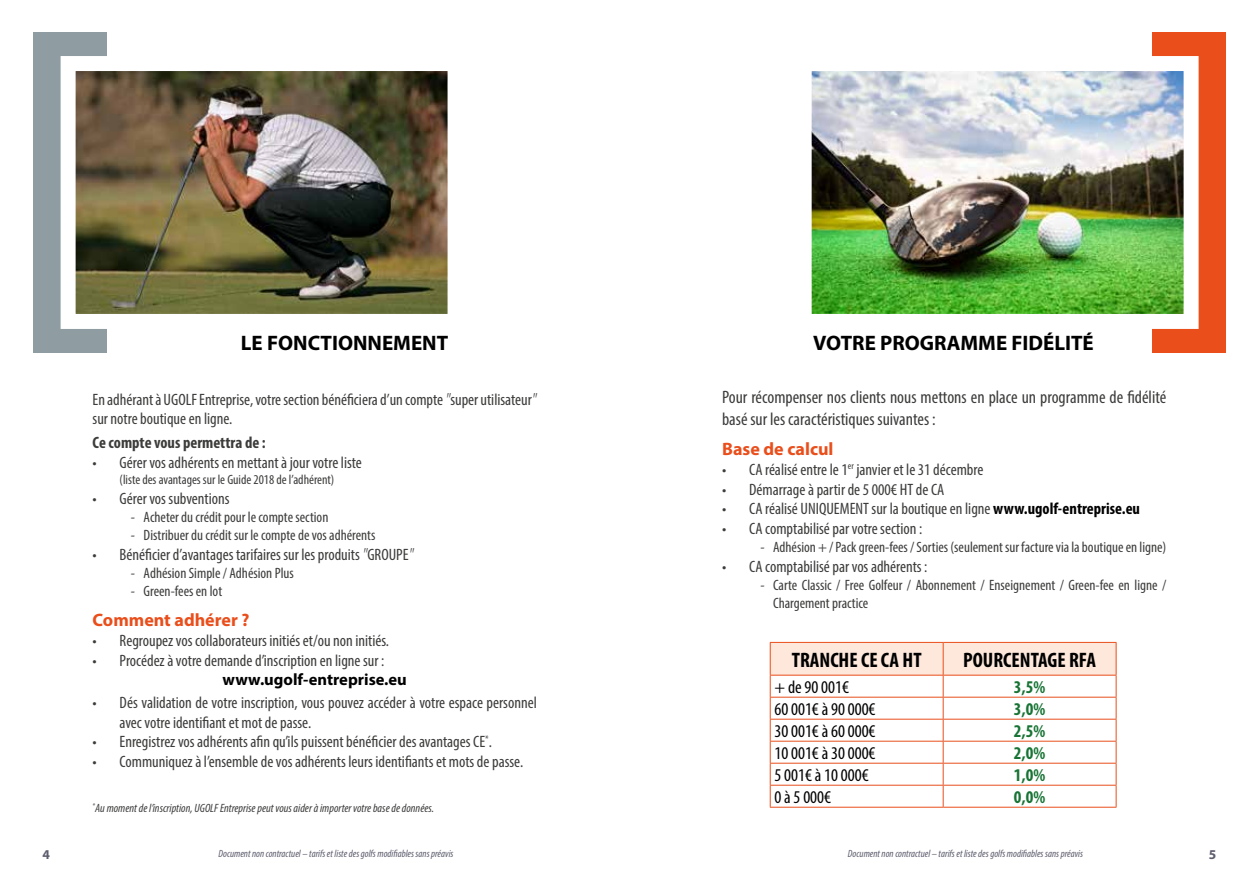
<style>
.page{position:relative;width:1259px;height:893px;background:#fff}
.page>*{position:absolute;margin:0;border:0;box-sizing:border-box;transform-origin:0 0}
.t1{font:700 21px "Myriad Pro";color:#000}
.t2{font:700 condensed 21px "Myriad Pro";color:#000}
.t3{font:condensed 18px/21.6px "Myriad Pro";color:#3c3c3b}
.t4{font:condensed 18px "Myriad Pro";color:#000}
.t5{font:700 18px "Myriad Pro";color:#e94e1b}
.t6{font:700 condensed 18px "Myriad Pro";color:#187435}
.t7{font:condensed 16.5px/19.8px "Myriad Pro";color:#3c3c3b}
.t8{font:700 condensed 16.5px "Myriad Pro";color:#3c3c3b}
.t9{font:700 16.5px "Myriad Pro";color:#000}
.t10{font:condensed 15px/18px "Myriad Pro";color:#3c3c3b}
.t11{font:condensed 13.5px "Myriad Pro";color:#3c3c3b}
.t12{font:700 13.5px "Myriad Pro";color:#5d5d6e}
.t13{font:italic condensed 12px "Myriad Pro";color:#3c3c3b}
.t14{font:italic condensed 10.5px "Myriad Pro";color:#5d5d6e}
.s1{font-family:"Open Sans";font-weight:300;font-style:italic}
.s2{font-style:italic}
.s3{font-weight:700;color:#000}
</style>
<div class="page">
<div style="left:33px;top:32px;width:73px;height:321px;background:#8f9da3"></div>
<img style="left:77px;top:72px;width:369px;height:241px">
<div style="left:61px;top:56px;width:401px;height:273px;border:15px solid #fff"></div>
<div style="left:1152px;top:32px;width:74px;height:321px;background:#e94e1b"></div>
<img style="left:812px;top:72px;width:370px;height:241px">
<div style="left:796px;top:56px;width:402px;height:273px;border:15px solid #fff"></div>
<svg style="left:770px;top:642px;width:346px;height:165px"></svg>
<hr style="left:943px;top:785px;width:173px;height:1px;background:#e94e1b">
<hr style="left:770px;top:807px;width:173px;height:1px;background:#e94e1b">
<hr style="left:943px;top:807px;width:173px;height:1px;background:#e94e1b">
<p class="t1" style="left:241px;top:329px;width:209px">LE FONCTIONNEMENT</p>
<p class="t7" style="left:93px;top:389px;width:446px">En adhérant à UGOLF Entreprise, votre section bénéficiera d’un compte <span class="s1">"</span>super utilisateur<span class="s1">" </span>sur notre boutique en ligne.</p>
<p class="t8" style="left:93px;top:433px;width:175px">Ce compte vous permettra de :</p>
<p class="t7" style="left:93px;top:453px;width:271px">• Gérer vos adhérents en mettant à jour votre liste</p>
<p class="t11" style="left:120px;top:472px;width:216px">(liste des avantages sur le Guide 2018 de l’adhérent)</p>
<p class="t7" style="left:93px;top:489px;width:138px">• Gérer vos subventions</p>
<p class="t10" style="left:131px;top:508px;width:199px"><span class="s2">-</span> Acheter du crédit pour le compte section</p>
<p class="t10" style="left:131px;top:526px;width:246px"><span class="s2">-</span> Distribuer du crédit sur le compte de vos adhérents</p>
<p class="t7" style="left:93px;top:544px;width:322px">• Bénéficier d’avantages tarifaires sur les produits <span class="s1">"</span>GROUPE<span class="s1">"</span></p>
<p class="t10" style="left:131px;top:564px;width:164px"><span class="s2">-</span> Adhésion Simple / Adhésion Plus</p>
<p class="t10" style="left:131px;top:582px;width:93px"><span class="s2">-</span> Green-fees en lot</p>
<p class="t5" style="left:93px;top:608px;width:158px">Comment adhérer ?</p>
<p class="t7" style="left:93px;top:630px;width:298px">• Regroupez vos collaborateurs initiés et/ou non initiés.</p>
<p class="t7" style="left:93px;top:650px;width:293px">• Procédez à votre demande d’inscription en ligne sur :</p>
<p class="t9" style="left:223px;top:669px;width:186px">www.ugolf-entreprise.eu</p>
<p class="t7" style="left:120px;top:692px;width:419px;text-indent:-27px">• Dés validation de votre inscription, vous pouvez accéder à votre espace personnel avec votre identifiant et mot de passe.</p>
<p class="t7" style="left:93px;top:732px;width:401px">• Enregistrez vos adhérents afin qu’ils puissent bénéficier des avantages CE<sup>*</sup>.</p>
<p class="t7" style="left:93px;top:752px;width:432px">• Communiquez à l’ensemble de vos adhérents leurs identifiants et mots de passe.</p>
<p class="t13" style="left:93px;top:801px;width:343px"><sup>*</sup>Au moment de l’inscription, UGOLF Entreprise peut vous aider à importer votre base de données.</p>
<p class="t1" style="left:813px;top:329px;width:282px">VOTRE PROGRAMME FIDÉLITÉ</p>
<p class="t3" style="left:722px;top:386px;width:446px">Pour récompenser nos clients nous mettons en place un programme de fidélité basé sur les caractéristiques suivantes :</p>
<p class="t5" style="left:722px;top:437px;width:113px">Base de calcul</p>
<p class="t7" style="left:722px;top:459px;width:263px">• CA réalisé entre le 1<sup>er</sup> janvier et le 31 décembre</p>
<p class="t7" style="left:722px;top:479px;width:224px">• Démarrage à partir de 5 000€ HT de CA</p>
<p class="t7" style="left:722px;top:499px;width:419px">• CA réalisé UNIQUEMENT sur la boutique en ligne <span class="s3">www.ugolf-entreprise.eu</span></p>
<p class="t7" style="left:722px;top:519px;width:202px">• CA comptabilisé par votre section :</p>
<p class="t10" style="left:760px;top:538px;width:407px"><span class="s2">-</span> Adhésion + / Pack green-fees / Sorties (seulement sur facture via la boutique en ligne)</p>
<p class="t7" style="left:722px;top:556px;width:207px">• CA comptabilisé par vos adhérents :</p>
<p class="t10" style="left:773px;top:576px;width:395px;text-indent:-13px"><span class="s2">-</span> Carte Classic / Free Golfeur / Abonnement / Enseignement / Green-fee en ligne /<br>Chargement practice</p>
<p class="t2" style="left:791px;top:646px;width:131px">TRANCHE CE CA HT</p>
<p class="t2" style="left:963px;top:646px;width:134px">POURCENTAGE RFA</p>
<p class="t4" style="left:774px;top:676px;width:76px">+ de 90 001€</p>
<p class="t6" style="left:1014px;top:676px;width:33px">3,5%</p>
<p class="t4" style="left:774px;top:698px;width:103px">60 001€ à 90 000€</p>
<p class="t6" style="left:1014px;top:698px;width:33px">3,0%</p>
<p class="t4" style="left:774px;top:720px;width:103px">30 001€ à 60 000€</p>
<p class="t6" style="left:1014px;top:720px;width:33px">2,5%</p>
<p class="t4" style="left:774px;top:742px;width:103px">10 001€ à 30 000€</p>
<p class="t6" style="left:1014px;top:742px;width:33px">2,0%</p>
<p class="t4" style="left:774px;top:764px;width:96px">5 001€ à 10 000€</p>
<p class="t6" style="left:1014px;top:764px;width:33px">1,0%</p>
<p class="t4" style="left:774px;top:786px;width:58px">0 à 5 000€</p>
<p class="t6" style="left:1014px;top:786px;width:33px">0,0%</p>
<p class="t12" style="left:43px;top:846px;width:9px">4</p>
<p class="t14" style="left:218px;top:847px;width:236px">Document non contractuel – tarifs et liste des golfs modifiables sans préavis</p>
<p class="t14" style="left:848px;top:847px;width:236px">Document non contractuel – tarifs et liste des golfs modifiables sans préavis</p>
<p class="t12" style="left:1209px;top:846px;width:9px">5</p>
</div>
